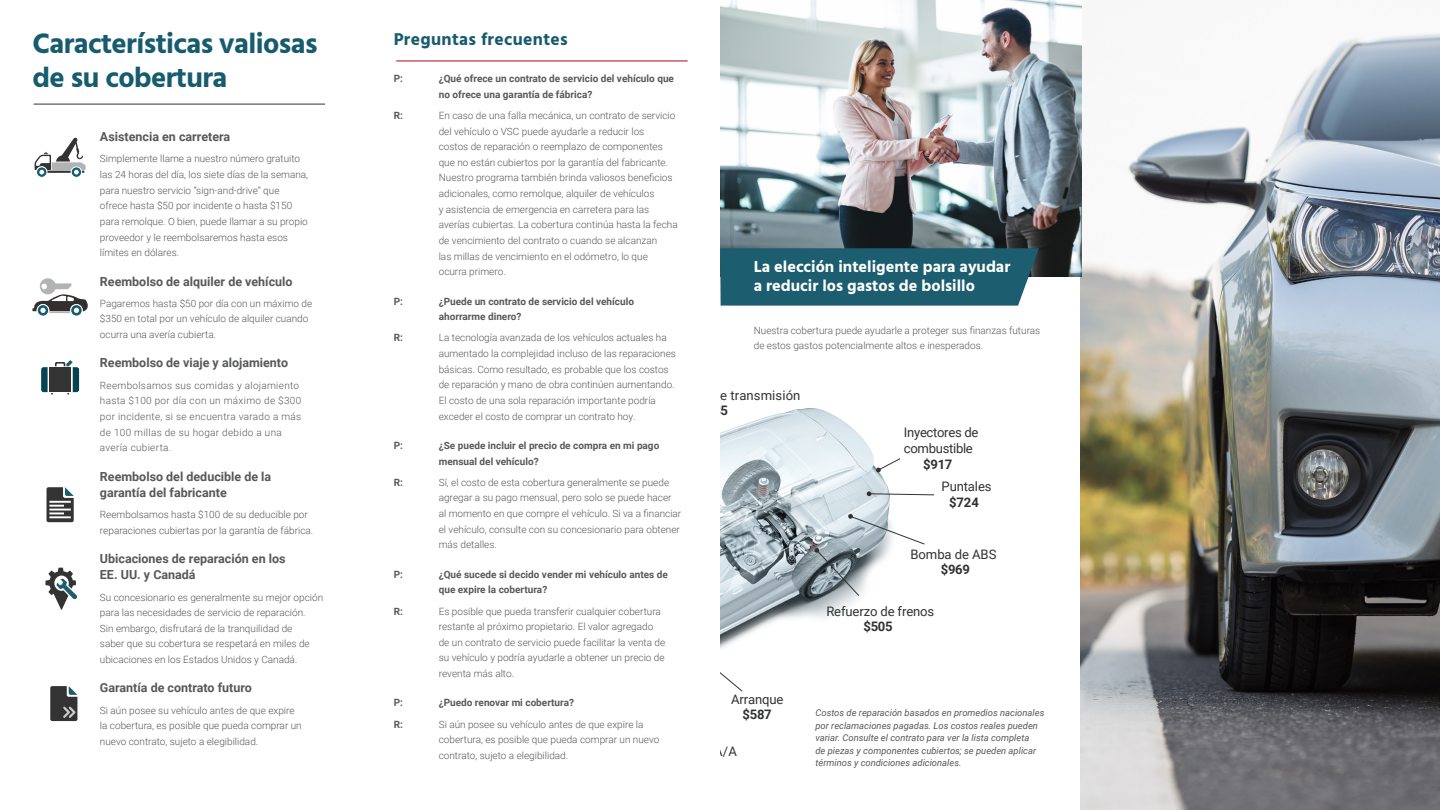
<style>
.page{position:relative;width:1440px;height:810px;background:#fff}
.page>*{position:absolute;margin:0;border:0;box-sizing:border-box;transform-origin:0 0}
.Heading{font:700 28.75px/33.8px "Hind";letter-spacing:-.02em;color:#175c6e}
.Heading-2{font:700 17.5px "Hind";letter-spacing:.02em;color:#175c6e}
.t1{font:700 16.25px/19.5px "Hind";color:#fff}
.t2{font:13.12px/15.5px "Roboto";letter-spacing:-.01em;color:#313232;text-align:center}
.t3{font:700 13.12px "Roboto";color:#313232}
.Bold_10_19{font:700 12.5px/16.2px "Roboto";color:#57585a}
.t4{font:300 10px/15.6px "Roboto";color:#57585a}
.t5{font:700 10px/15.6px "Roboto";color:#57585a}
.t6{font:300 10px/15.6px "Roboto";letter-spacing:.03em;color:#57585a}
.t7{font:italic 9.38px/12.5px "Roboto";color:#57585a}
.s1{font-weight:700}
</style>
<div class="page">
<img style="left:1080px;top:4px;width:360px;height:806px">
<hr style="left:396px;top:61px;width:292px;height:1px;background:#ad081c">
<svg style="left:41px;top:360px;width:38px;height:34px"></svg>
<svg style="left:47px;top:487px;width:27px;height:35px"></svg>
<div style="left:37px;top:304px;width:12px;height:12px;background:#175c6e;border:1px solid #fff;border-radius:50%"></div>
<svg style="left:70px;top:304px;width:13px;height:12px"></svg>
<svg style="left:32px;top:278px;width:56px;height:35px"></svg>
<svg style="left:36px;top:167px;width:11px;height:11px"></svg>
<svg style="left:71px;top:167px;width:11px;height:11px"></svg>
<svg style="left:35px;top:137px;width:51px;height:38px"></svg>
<svg style="left:50px;top:686px;width:27px;height:35px"></svg>
<svg style="left:45px;top:568px;width:32px;height:42px"></svg>
<hr style="left:34px;top:104px;width:291px;height:1px;background:#333">
<img style="left:721px;top:0;width:360px;height:277px">
<svg style="left:720px;top:248px;width:319px;height:58px;background:#236173"></svg>
<img style="left:720px;top:408px;width:170px;height:229px">
<svg style="left:720px;top:610px;width:23px;height:82px"></svg>
<svg style="left:814px;top:514px;width:111px;height:82px"></svg>
<svg style="left:867px;top:491px;width:67px;height:5px"></svg>
<svg style="left:876px;top:458px;width:25px;height:15px"></svg>
<p class="Heading" style="left:32px;top:26px;width:287px">Características valiosas de su cobertura</p>
<p class="Bold_10_19" style="left:100px;top:128px;width:132px">Asistencia en carretera</p>
<p class="t4" style="left:100px;top:151px;width:210px">Simplemente llame a nuestro número gratuito las 24 horas del día, los siete días de la semana, para nuestro servicio “sign-and-drive” que ofrece hasta $50 por incidente o hasta $150 para remolque. O bien, puede llamar a su propio proveedor y le reembolsaremos hasta esos límites en dólares.</p>
<p class="Bold_10_19" style="left:100px;top:273px;width:194px">Reembolso de alquiler de vehículo</p>
<p class="t4" style="left:100px;top:295px;width:214px">Pagaremos hasta $50 por día con un máximo de $350 en total por un vehículo de alquiler cuando ocurra una avería cubierta.</p>
<p class="Bold_10_19" style="left:100px;top:354px;width:190px">Reembolso de viaje y alojamiento</p>
<p class="t6" style="left:100px;top:377px;width:203px">Reembolsamos sus comidas y alojamiento hasta $100 por día con un máximo de $300 por incidente, si se encuentra varado a más de 100 millas de su hogar debido a una avería cubierta.</p>
<p class="Bold_10_19" style="left:100px;top:468px;width:173px">Reembolso del deducible de la garantía del fabricante</p>
<p class="t4" style="left:100px;top:506px;width:215px">Reembolsamos hasta $100 de su deducible por reparaciones cubiertas por la garantía de fábrica.</p>
<p class="Bold_10_19" style="left:100px;top:550px;width:187px">Ubicaciones de reparación en los<br>EE. UU. y Canadá</p>
<p class="t4" style="left:100px;top:589px;width:225px">Su concesionario es generalmente su mejor opción para las necesidades de servicio de reparación.<br>Sin embargo, disfrutará de la tranquilidad de<br>saber que su cobertura se respetará en miles de ubicaciones en los Estados Unidos y Canadá.</p>
<p class="Bold_10_19" style="left:100px;top:679px;width:153px">Garantía de contrato futuro</p>
<p class="t4" style="left:100px;top:702px;width:203px">Si aún posee su vehículo antes de que expire la cobertura, es posible que pueda comprar un nuevo contrato, sujeto a elegibilidad.</p>
<p class="Heading-2" style="left:394px;top:29px;width:176px">Preguntas frecuentes</p>
<p class="t5" style="left:394px;top:70px;width:11px">P:</p>
<p class="t5" style="left:439px;top:70px;width:237px">¿Qué ofrece un contrato de servicio del vehículo que no ofrece una garantía de fábrica?</p>
<p class="t5" style="left:394px;top:107px;width:11px">R:</p>
<p class="t4" style="left:439px;top:107px;width:241px">En caso de una falla mecánica, un contrato de servicio del vehículo o VSC puede ayudarle a reducir los<br>costos de reparación o reemplazo de componentes que no están cubiertos por la garantía del fabricante.<br>Nuestro programa también brinda valiosos beneficios adicionales, como remolque, alquiler de vehículos<br>y asistencia de emergencia en carretera para las averías cubiertas. La cobertura continúa hasta la fecha de vencimiento del contrato o cuando se alcanzan<br>las millas de vencimiento en el odómetro, lo que ocurra primero.</p>
<p class="t5" style="left:394px;top:293px;width:11px">P:</p>
<p class="t5" style="left:439px;top:293px;width:197px">¿Puede un contrato de servicio del vehículo ahorrarme dinero?</p>
<p class="t5" style="left:394px;top:330px;width:11px">R:</p>
<p class="t4" style="left:439px;top:330px;width:239px">La tecnología avanzada de los vehículos actuales ha aumentado la complejidad incluso de las reparaciones básicas. Como resultado, es probable que los costos de reparación y mano de obra continúen aumentando.<br>El costo de una sola reparación importante podría exceder el costo de comprar un contrato hoy.</p>
<p class="t5" style="left:394px;top:437px;width:11px">P:</p>
<p class="t5" style="left:439px;top:437px;width:222px">¿Se puede incluir el precio de compra en mi pago mensual del vehículo?</p>
<p class="t5" style="left:394px;top:474px;width:11px">R:</p>
<p class="t4" style="left:439px;top:474px;width:244px">Sí, el costo de esta cobertura generalmente se puede agregar a su pago mensual, pero solo se puede hacer al momento en que compre el vehículo. Si va a financiar el vehículo, consulte con su concesionario para obtener más detalles.</p>
<p class="t5" style="left:394px;top:566px;width:11px">P:</p>
<p class="t5" style="left:439px;top:566px;width:231px">¿Qué sucede si decido vender mi vehículo antes de que expire la cobertura?</p>
<p class="t5" style="left:394px;top:603px;width:11px">R:</p>
<p class="t4" style="left:439px;top:603px;width:228px">Es posible que pueda transferir cualquier cobertura restante al próximo propietario. El valor agregado de un contrato de servicio puede facilitar la venta de su vehículo y podría ayudarle a obtener un precio de reventa más alto.</p>
<p class="t5" style="left:394px;top:695px;width:11px">P:</p>
<p class="t5" style="left:439px;top:695px;width:137px">¿Puedo renovar mi cobertura?</p>
<p class="t5" style="left:394px;top:716px;width:11px">R:</p>
<p class="t4" style="left:439px;top:716px;width:222px">Si aún posee su vehículo antes de que expire la cobertura, es posible que pueda comprar un nuevo contrato, sujeto a elegibilidad.</p>
<p class="t1" style="left:754px;top:256px;width:258px">La elección inteligente para ayudar a reducir los gastos de bolsillo</p>
<p class="t4" style="left:754px;top:322px;width:288px">Nuestra cobertura puede ayudarle a proteger sus finanzas futuras de estos gastos potencialmente altos e inesperados.</p>
<p class="t2" style="left:535px;top:373px;width:133px">Bomba de combustible <span class="s1">$760</span></p>
<p class="t2" style="left:699px;top:387px;width:103px;text-align:left;text-indent:-14px">Ejes de transmisión <span class="s1">$635</span></p>
<p class="t2" style="left:904px;top:424px;width:76px">Inyectores de combustible <span class="s1">$917</span></p>
<p class="t2" style="left:942px;top:478px;width:52px">Puntales <span class="s1">$724</span></p>
<p class="t2" style="left:517px;top:449px;width:37px">Motor</p>
<p class="t3" style="left:439px;top:527px;width:41px">$3,772</p>
<p class="t2" style="left:911px;top:546px;width:87px">Bomba de ABS <span class="s1">$969</span></p>
<p class="t2" style="left:826px;top:603px;width:110px">Refuerzo de frenos <span class="s1">$505</span></p>
<p class="t2" style="left:393px;top:608px;width:63px">Alternador</p>
<p class="t2" style="left:731px;top:691px;width:54px">Arranque <span class="s1">$587</span></p>
<p class="t7" style="left:815px;top:706px;width:230px">Costos de reparación basados en promedios nacionales por reclamaciones pagadas. Los costos reales pueden variar. Consulte el contrato para ver la lista completa<br>de piezas y componentes cubiertos; se pueden aplicar términos y condiciones adicionales.</p>
<p class="t2" style="left:472px;top:716px;width:135px;line-height:28.8px;text-align:left;text-indent:-21px"><span class="s1">$3,387<br></span>Engranajes de dirección</p>
</div>
